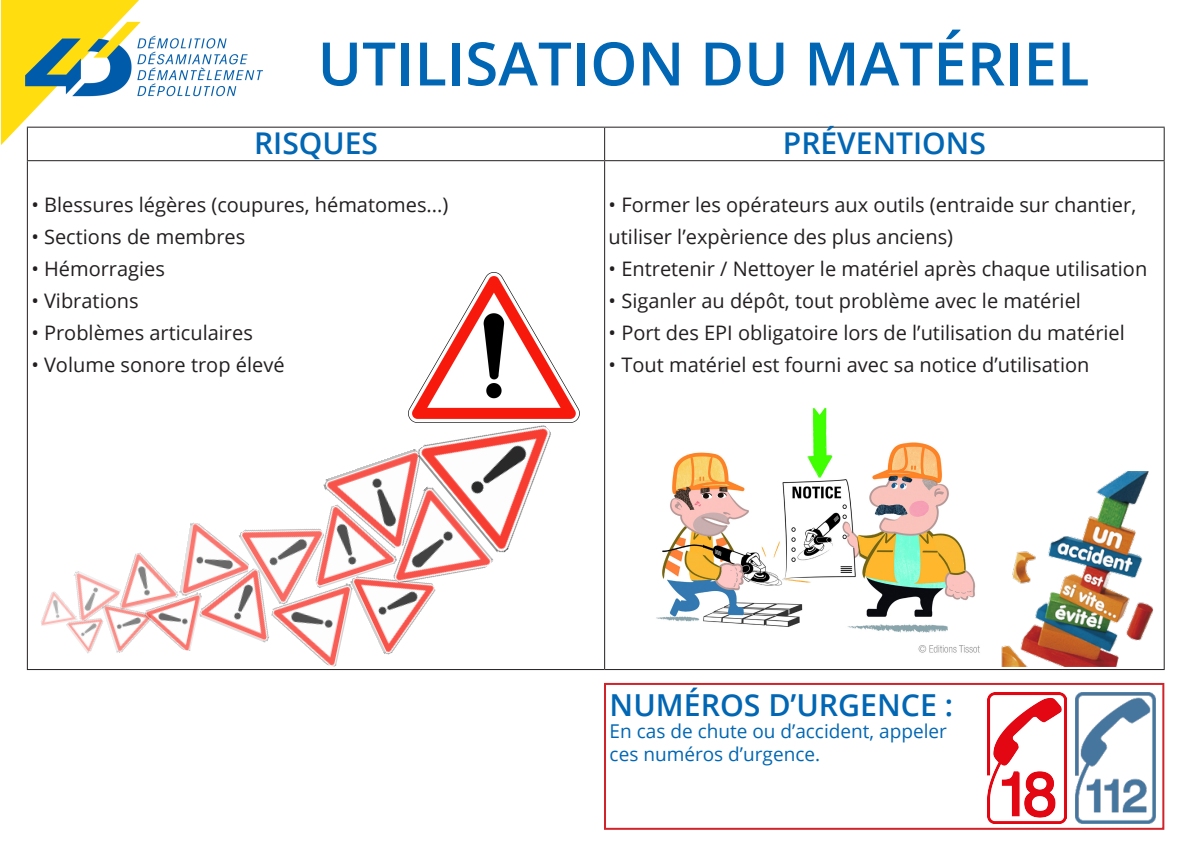
<style>
.page{position:relative;width:1191px;height:842px;background:#fff}
.page>*{position:absolute;margin:0;border:0;box-sizing:border-box;transform-origin:0 0}
.t1{font:600 60px "Open Sans";color:#0166b3}
.t2{font:600 30.3px "Open Sans";color:#0166b3}
.t3{font:600 30px "Open Sans";color:#0166b3}
.t4{font:20px/32px "Open Sans";color:#231f20}
.t5{font:19px/22.8px "Open Sans";color:#0166b3}
</style>
<div class="page">
<img style="left:1px;top:0;width:261px;height:144px">
<hr style="left:27px;top:127px;width:577px;height:1px;background:#231f20">
<hr style="left:27px;top:128px;width:1px;height:32px;background:#231f20">
<hr style="left:604px;top:127px;width:560px;height:1px;background:#231f20">
<hr style="left:604px;top:128px;width:1px;height:32px;background:#231f20">
<hr style="left:1163px;top:128px;width:1px;height:32px;background:#231f20">
<hr style="left:27px;top:160px;width:577px;height:1px;background:#231f20">
<hr style="left:27px;top:161px;width:1px;height:508px;background:#231f20">
<hr style="left:604px;top:160px;width:560px;height:1px;background:#231f20">
<hr style="left:604px;top:161px;width:1px;height:508px;background:#231f20">
<hr style="left:1163px;top:161px;width:1px;height:508px;background:#231f20">
<hr style="left:27px;top:669px;width:577px;height:1px;background:#231f20">
<hr style="left:604px;top:669px;width:560px;height:1px;background:#231f20">
<img style="left:1001px;top:471px;width:153px;height:196px">
<div style="left:604px;top:683px;width:560px;height:147px;border:2px solid #d1232a"></div>
<img style="left:1075px;top:692px;width:80px;height:132px">
<img style="left:987px;top:692px;width:79px;height:132px">
<img style="left:409px;top:273px;width:152px;height:150px">
<img style="left:181px;top:522px;width:57px;height:61px">
<img style="left:123px;top:552px;width:46px;height:41px">
<img style="left:41px;top:591px;width:17px;height:35px">
<img style="left:70px;top:630px;width:30px;height:24px">
<img style="left:109px;top:593px;width:30px;height:60px">
<img style="left:58px;top:571px;width:63px;height:59px">
<img style="left:139px;top:583px;width:59px;height:68px">
<img style="left:198px;top:556px;width:66px;height:86px">
<img style="left:238px;top:529px;width:57px;height:77px">
<img style="left:264px;top:569px;width:85px;height:98px">
<img style="left:295px;top:528px;width:54px;height:60px">
<img style="left:349px;top:563px;width:68px;height:92px">
<img style="left:362px;top:556px;width:131px;height:61px">
<img style="left:322px;top:449px;width:123px;height:114px">
<img style="left:415px;top:378px;width:165px;height:178px">
<img style="left:656px;top:407px;width:324px;height:246px">
<p class="t1" style="left:317px;top:23px;width:773px">UTILISATION DU MATÉRIEL</p>
<p class="t3" style="left:254px;top:123px;width:125px">RISQUES</p>
<p class="t3" style="left:783px;top:123px;width:204px">PRÉVENTIONS</p>
<p class="t4" style="left:31px;top:188px;width:418px">• Blessures légères (coupures, hématomes...)</p>
<p class="t4" style="left:31px;top:220px;width:215px">• Sections de membres</p>
<p class="t4" style="left:31px;top:252px;width:135px">• Hémorragies</p>
<p class="t4" style="left:31px;top:284px;width:109px">• Vibrations</p>
<p class="t4" style="left:31px;top:316px;width:223px">• Problèmes articulaires</p>
<p class="t4" style="left:31px;top:348px;width:255px">• Volume sonore trop élevé</p>
<p class="t4" style="left:608px;top:188px;width:529px">• Former les opérateurs aux outils (entraide sur chantier, utiliser l’expèrience des plus anciens)</p>
<p class="t4" style="left:608px;top:252px;width:540px">• Entretenir / Nettoyer le matériel après chaque utilisation</p>
<p class="t4" style="left:608px;top:284px;width:474px">• Siganler au dépôt, tout problème avec le matériel</p>
<p class="t4" style="left:608px;top:316px;width:518px">• Port des EPI obligatoire lors de l’utilisation du matériel</p>
<p class="t4" style="left:608px;top:348px;width:482px">• Tout matériel est fourni avec sa notice d’utilisation</p>
<p class="t2" style="left:609px;top:684px;width:345px">NUMÉROS D’URGENCE :</p>
<p class="t5" style="left:609px;top:720px;width:339px">En cas de chute ou d’accident, appeler ces numéros d’urgence.</p>
</div>
